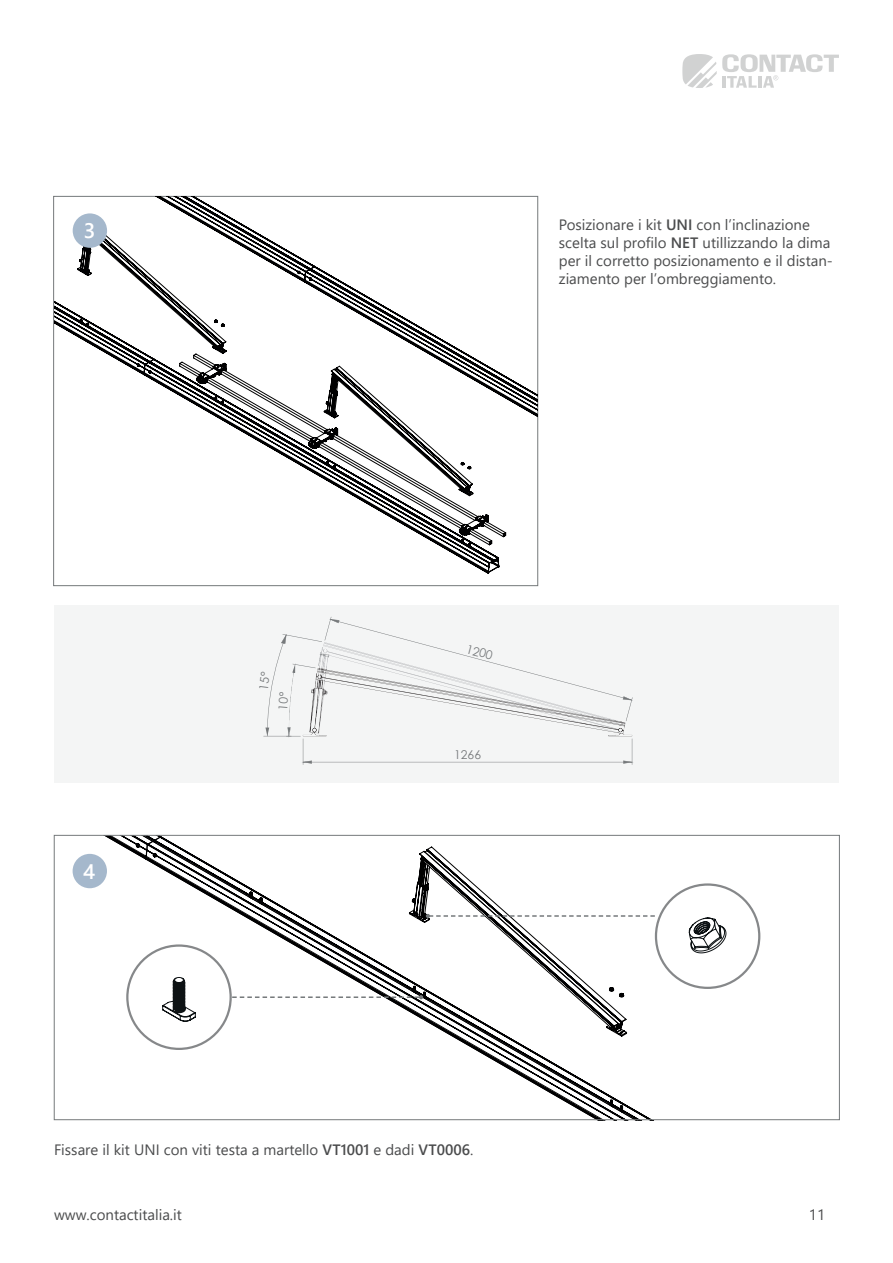
<style>
.page{position:relative;width:893px;height:1263px;background:#fff}
.page>*{position:absolute;margin:0;border:0;box-sizing:border-box;transform-origin:0 0}
.t1{font:600 21px "Segoe UI";color:#fff}
.t2{font:15px/18px "Segoe UI";color:#4b4c4d}
.t3{font:12.15px "Century Gothic";color:#76797b}
.s1{font-weight:600}
</style>
<div class="page">
<svg style="left:682px;top:54px;width:157px;height:34px"></svg>
<svg style="left:54px;top:196px;width:484px;height:377px"></svg>
<div style="left:54px;top:605px;width:785px;height:177px;background:#f4f5f5"></div>
<div style="left:73px;top:213px;width:34px;height:35px;background:#a5b8cc;border-radius:50%"></div>
<svg style="left:72px;top:837px;width:592px;height:281px"></svg>
<svg style="left:610px;top:1100px;width:3px;height:6px"></svg>
<svg style="left:620px;top:1106px;width:3px;height:6px"></svg>
<svg style="left:137px;top:843px;width:3px;height:5px"></svg>
<svg style="left:154px;top:853px;width:3px;height:4px"></svg>
<div style="left:73px;top:854px;width:34px;height:34px;background:#a5b8cc;border-radius:50%"></div>
<svg style="left:162px;top:977px;width:34px;height:44px"></svg>
<div style="left:126px;top:944px;width:106px;height:106px;border:2px solid #86888a;border-radius:50%"></div>
<svg style="left:232px;top:857px;width:423px;height:173px"></svg>
<div style="left:655px;top:883px;width:105px;height:106px;border:2px solid #86888a;border-radius:50%"></div>
<svg style="left:689px;top:917px;width:37px;height:36px"></svg>
<svg style="left:263px;top:617px;width:370px;height:148px"></svg>
<h1 class="t1" style="left:84px;top:211px;width:13px">3</h1>
<p class="t2" style="left:559px;top:214px;width:275px">Posizionare i kit <span class="s1">UNI</span> con l’inclinazione scelta sul profilo <span class="s1">NET</span> utillizzando la dima per il corretto posizionamento e il distan&shy;ziamento per l’ombreggiamento.</p>
<p class="t3" style="left:469px;top:640px;width:28px;rotate:15deg">1200</p>
<h1 class="t1" style="left:83px;top:851px;width:14px">4</h1>
<p class="t3" style="left:454px;top:746px;width:28px">1266</p>
<p class="t2" style="left:54px;top:1140px;width:421px">Fissare il kit UNI con viti testa a martello <span class="s1">VT1001</span> e dadi <span class="s1">VT0006</span>.</p>
<p class="t2" style="left:54px;top:1204px;width:129px">www.contactitalia.it</p>
<p class="t2" style="left:809px;top:1204px;width:18px">11</p>
</div>
